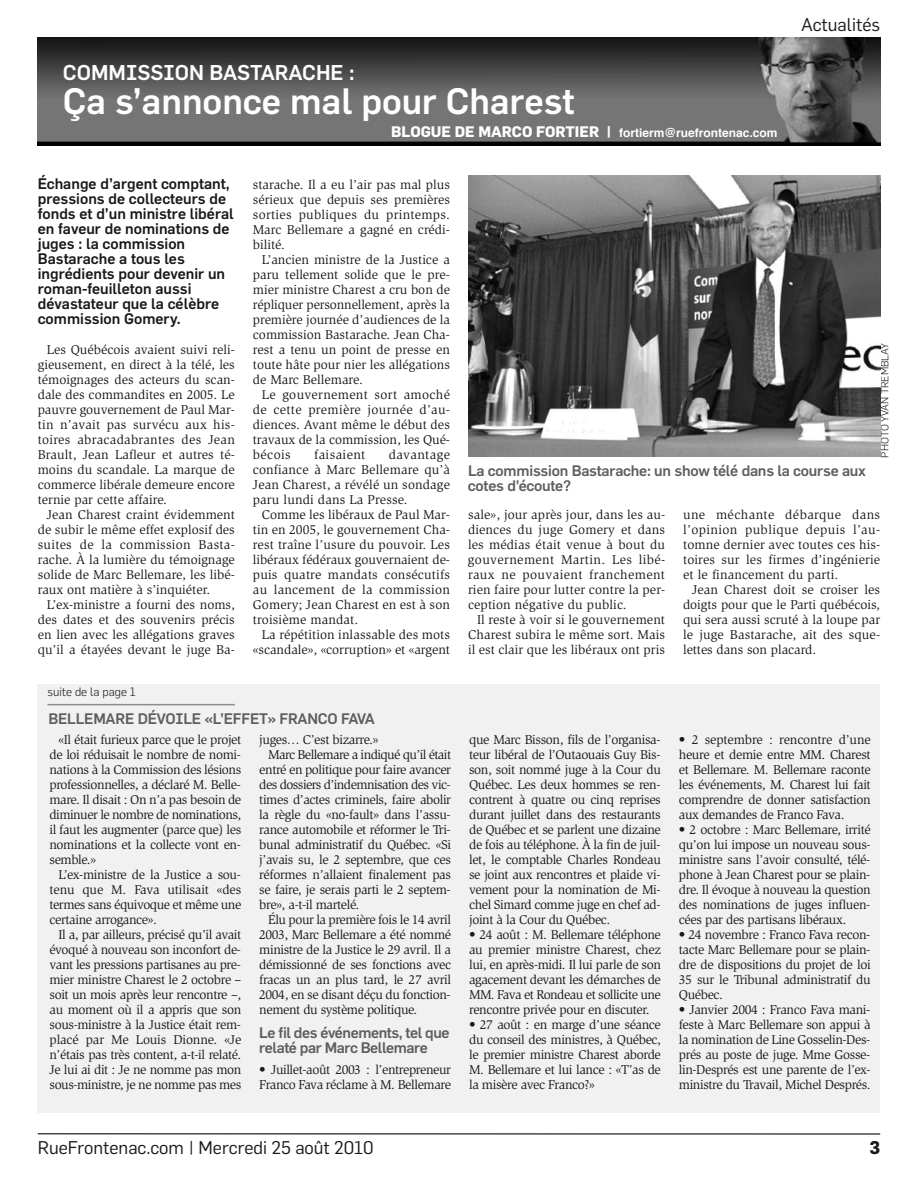
<style>
.page{position:relative;width:918px;height:1188px;background:#fff}
.page>*{position:absolute;margin:0;border:0;box-sizing:border-box;transform-origin:0 0}
.t1{font:500 36px "Flama";color:#fff}
.t2{font:500 21px "Flama";color:#fff}
.t3{font:18px "Flama";color:#191919}
.t4{font:700 18px "Flama";color:#191919}
.t5{font:500 15px/15px "Flama";color:#191919}
.t6{font:500 15px/15px "Flama";letter-spacing:-.015em;color:#5e5e5e}
.t7{font:13.2px/15px "Slimbach Std";letter-spacing:-.03em;color:#191919;text-align:justify}
.t8{font:13.2px/15px "Slimbach Std";color:#191919;text-align:right}
.t9{font:13.2px "Slimbach Std";letter-spacing:.03em;color:#191919}
.t10{font:700 12px "Helvetica";color:#fff}
.t11{font:300 12px "Flama";color:#191919}
.t12{font:300 10.5px "Flama";color:#191919}
.s1{font-family:"Flama";font-size:15px}
</style>
<div class="page">
<hr style="left:38px;top:37px;width:842px;height:2px;background:#474747">
<hr style="left:38px;top:1133px;width:842px;height:2px;background:#474747">
<img style="left:468px;top:176px;width:412px;height:281px">
<div style="left:38px;top:684px;width:842px;height:429px;background:#f1f1f1"></div>
<hr style="left:48px;top:704px;width:187px;height:1px;background:#8c8c8c">
<img style="left:38px;top:38px;width:842px;height:108px">
<h2 class="t2" style="left:63px;top:62px;width:293px">COMMISSION BASTARACHE :</h2>
<h1 class="t1" style="left:63px;top:85px;width:513px">Ça s’annonce mal pour Charest</h1>
<p class="t10" style="left:391px;top:128px;width:388px"><span class="s1">BLOGUE DE MARCO FORTIER |</span> fortierm@ruefrontenac.com</p>
<h3 class="t3" style="left:801px;top:16px;width:81px">Actualités</h3>
<p class="t5" style="left:38px;top:177px;width:198px">Échange d’argent comptant, pressions de collecteurs de fonds et d’un ministre libéral en faveur de nominations de juges : la commission<br>Bastarache a tous les ingrédients pour devenir un roman-feuilleton aussi dévastateur que la célèbre commission Gomery.</p>
<p class="t7" style="left:38px;top:343px;width:199px;text-indent:9px">Les Québécois avaient suivi reli&shy;gieusement, en direct à la télé, les témoignages des acteurs du scan&shy;dale des commandites en 2005. Le pauvre gouvernement de Paul Mar&shy;tin n’avait pas survécu aux his&shy;toires abracadabrantes des Jean Brault, Jean Lafleur et autres té&shy;moins du scandale. La marque de commerce libérale demeure encore ternie par cette affaire.</p>
<p class="t7" style="left:38px;top:508px;width:199px;text-indent:9px">Jean Charest craint évidemment de subir le même effet explosif des suites de la commission Basta&shy;rache. À la lumière du témoignage solide de Marc Bellemare, les libé&shy;raux ont matière à s’inquiéter.</p>
<p class="t7" style="left:38px;top:598px;width:199px;text-indent:9px">L’ex-ministre a fourni des noms, des dates et des souvenirs précis en lien avec les allégations graves qu’il a étayées devant le juge Ba-</p>
<p class="t11" style="left:48px;top:686px;width:90px">suite de la page 1</p>
<p class="t7" style="left:253px;top:178px;width:199px">starache. Il a eu l’air pas mal plus sérieux que depuis ses premières sorties publiques du printemps.<br>Marc Bellemare a gagné en crédi&shy;bilité.</p>
<p class="t7" style="left:253px;top:253px;width:199px;text-indent:9px">L’ancien ministre de la Justice a paru tellement solide que le pre&shy;mier ministre Charest a cru bon de répliquer personnellement, après la première journée d’audiences de la commission Bastarache. Jean Cha&shy;rest a tenu un point de presse en toute hâte pour nier les allégations de Marc Bellemare.</p>
<p class="t7" style="left:253px;top:388px;width:199px;text-indent:9px">Le gouvernement sort amoché de cette première journée d’au&shy;diences. Avant même le début des travaux de la commission, les Qué&shy;bécois</p>
<p class="t9" style="left:314px;top:449px;width:53px">faisaient</p>
<p class="t7" style="left:253px;top:448px;width:199px;text-indent:136px">davantage confiance à Marc Bellemare qu’à Jean Charest, a révélé un sondage paru lundi dans La Presse.</p>
<p class="t7" style="left:253px;top:508px;width:199px;text-indent:9px">Comme les libéraux de Paul Mar&shy;tin en 2005, le gouvernement Cha&shy;rest traîne l’usure du pouvoir. Les libéraux fédéraux gouvernaient de&shy;puis quatre mandats consécutifs au lancement de la commission Gomery; Jean Charest en est à son troisième mandat.</p>
<p class="t8" style="left:253px;top:628px;width:199px">La répétition inlassable des mots «scandale», «corruption» et «argent</p>
<p class="t6" style="left:48px;top:712px;width:328px">BELLEMARE DÉVOILE «L’EFFET» FRANCO FAVA</p>
<p class="t7" style="left:49px;top:733px;width:193px;text-indent:9px">«Il était furieux parce que le projet de loi réduisait le nombre de nomi&shy;nations à la Commission des lésions professionnelles, a déclaré M. Belle&shy;mare. Il disait : On n’a pas besoin de diminuer le nombre de nominations, il faut les augmenter (parce que) les nominations et la collecte vont en&shy;semble.»</p>
<p class="t7" style="left:50px;top:868px;width:193px;text-indent:9px">L’ex-ministre de la Justice a sou&shy;tenu que M. Fava utilisait «des termes sans équivoque et même une certaine arrogance».</p>
<p class="t7" style="left:50px;top:928px;width:193px;text-indent:9px">Il a, par ailleurs, précisé qu’il avait évoqué à nouveau son inconfort de&shy;vant les pressions partisanes au pre&shy;mier ministre Charest le 2 octobre – soit un mois après leur rencontre –, au moment où il a appris que son sous-ministre à la Justice était rem&shy;placé par Me Louis Dionne. «Je n’étais pas très content, a-t-il relaté.<br>Je lui ai dit : Je ne nomme pas mon sous-ministre, je ne nomme pas mes</p>
<p class="t7" style="left:259px;top:733px;width:121px">juges… C’est bizarre.»</p>
<p class="t7" style="left:268px;top:748px;width:184px">Marc Bellemare a indiqué qu’il était</p>
<p class="t7" style="left:259px;top:763px;width:193px">entré en politique pour faire avancer</p>
<p class="t7" style="left:259px;top:778px;width:193px">des dossiers d’indemnisation des vic-</p>
<p class="t7" style="left:259px;top:793px;width:193px">times d’actes criminels, faire abolir</p>
<p class="t7" style="left:259px;top:808px;width:193px">la règle du «no-fault» dans l’assu-</p>
<p class="t7" style="left:259px;top:823px;width:193px">rance automobile et réformer le Tri-</p>
<p class="t7" style="left:259px;top:838px;width:193px">bunal administratif du Québec. «Si</p>
<p class="t7" style="left:259px;top:853px;width:193px">j’avais su, le 2 septembre, que ces</p>
<p class="t7" style="left:259px;top:868px;width:193px">réformes n’allaient finalement pas</p>
<p class="t7" style="left:259px;top:883px;width:193px">se faire, je serais parti le 2 septem-</p>
<p class="t7" style="left:259px;top:898px;width:102px">bre», a-t-il martelé.</p>
<p class="t7" style="left:268px;top:913px;width:184px">Élu pour la première fois le 14 avril</p>
<p class="t7" style="left:259px;top:928px;width:193px">2003, Marc Bellemare a été nommé</p>
<p class="t7" style="left:259px;top:943px;width:193px">ministre de la Justice le 29 avril. Il a</p>
<p class="t7" style="left:259px;top:958px;width:193px">démissionné de ses fonctions avec</p>
<p class="t7" style="left:259px;top:973px;width:193px">fracas un an plus tard, le 27 avril</p>
<p class="t7" style="left:259px;top:988px;width:193px">2004, en se disant déçu du fonction-</p>
<p class="t7" style="left:259px;top:1003px;width:160px">nement du système politique.</p>
<p class="t6" style="left:259px;top:1026px;width:192px">Le fil des événements, tel que relaté par Marc Bellemare</p>
<p class="t7" style="left:259px;top:1063px;width:193px">• Juillet-août 2003 : l’entrepreneur<br>Franco Fava réclame à M. Bellemare</p>
<p class="t6" style="left:468px;top:463px;width:400px">La commission Bastarache: un show télé dans la course aux cotes d'écoute?</p>
<p class="t12" style="left:880px;top:458px;width:116px;rotate:-90deg">PHOTO YVAN TREMBLAY</p>
<p class="t7" style="left:468px;top:508px;width:199px">sale», jour après jour, dans les au&shy;diences du juge Gomery et dans les médias était venue à bout du gouvernement Martin. Les libé&shy;raux ne pouvaient franchement rien faire pour lutter contre la per&shy;ception négative du public.</p>
<p class="t7" style="left:468px;top:613px;width:199px;text-indent:9px">Il reste à voir si le gouvernement Charest subira le même sort. Mais il est clair que les libéraux ont pris</p>
<p class="t7" style="left:683px;top:508px;width:199px">une méchante débarque dans l’opinion publique depuis l’au&shy;tomne dernier avec toutes ces his&shy;toires sur les firmes d’ingénierie et le financement du parti.</p>
<p class="t7" style="left:683px;top:583px;width:199px;text-indent:9px">Jean Charest doit se croiser les doigts pour que le Parti québécois, qui sera aussi scruté à la loupe par le juge Bastarache, ait des sque&shy;lettes dans son placard.</p>
<p class="t7" style="left:469px;top:733px;width:193px">que Marc Bisson, fils de l’organisa&shy;teur libéral de l’Outaouais Guy Bis&shy;son, soit nommé juge à la Cour du Québec. Les deux hommes se ren&shy;contrent à quatre ou cinq reprises durant juillet dans des restaurants de Québec et se parlent une dizaine de fois au téléphone. À la fin de juil&shy;let, le comptable Charles Rondeau se joint aux rencontres et plaide vi&shy;vement pour la nomination de Mi&shy;chel Simard comme juge en chef ad&shy;joint à la Cour du Québec.</p>
<p class="t7" style="left:469px;top:928px;width:193px">• 24 août : M. Bellemare téléphone au premier ministre Charest, chez lui, en après-midi. Il lui parle de son agacement devant les démarches de MM. Fava et Rondeau et sollicite une rencontre privée pour en discuter.</p>
<p class="t7" style="left:469px;top:1018px;width:193px">• 27 août : en marge d’une séance du conseil des ministres, à Québec, le premier ministre Charest aborde M. Bellemare et lui lance : «T’as de la misère avec Franco?»</p>
<p class="t7" style="left:679px;top:733px;width:193px">• 2 septembre : rencontre d’une heure et demie entre MM. Charest et Bellemare. M. Bellemare raconte les événements, M. Charest lui fait comprendre de donner satisfaction aux demandes de Franco Fava.</p>
<p class="t7" style="left:679px;top:823px;width:193px">• 2 octobre : Marc Bellemare, irrité qu’on lui impose un nouveau sous&shy;ministre sans l’avoir consulté, télé&shy;phone à Jean Charest pour se plain&shy;dre. Il évoque à nouveau la question des nominations de juges influen&shy;cées par des partisans libéraux.</p>
<p class="t7" style="left:679px;top:928px;width:193px">• 24 novembre : Franco Fava recon&shy;tacte Marc Bellemare pour se plain&shy;dre de dispositions du projet de loi 35 sur le Tribunal administratif du Québec.</p>
<p class="t7" style="left:679px;top:1003px;width:193px">• Janvier 2004 : Franco Fava mani&shy;feste à Marc Bellemare son appui à la nomination de Line Gosselin-Des&shy;prés au poste de juge. Mme Gosse&shy;lin-Després est une parente de l’ex&shy;ministre du Travail, Michel Després.</p>
<h3 class="t3" style="left:38px;top:1139px;width:338px">RueFrontenac.com | Mercredi 25 août 2010</h3>
<h3 class="t4" style="left:869px;top:1140px;width:12px">3</h3>
</div>
